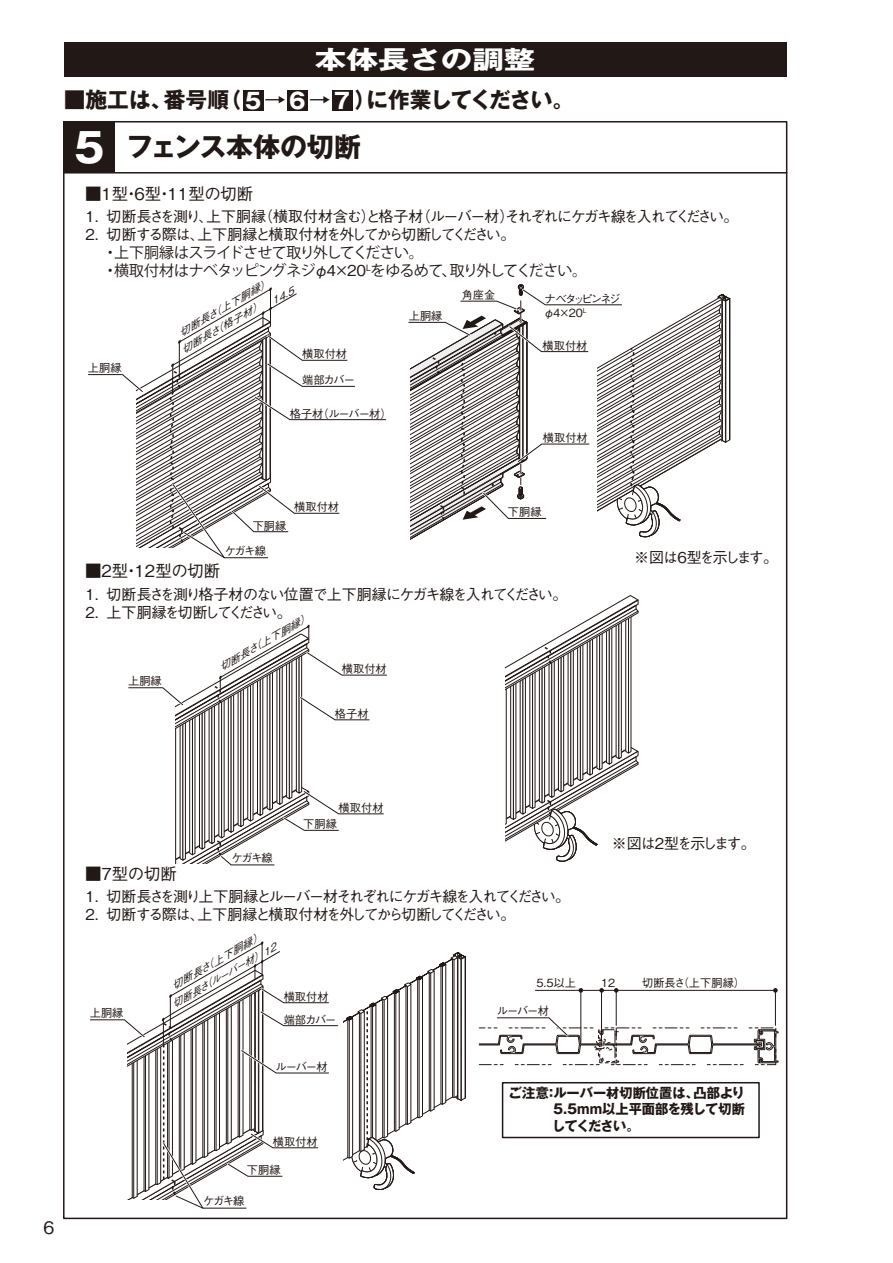
<style>
.page{position:relative;width:893px;height:1263px;background:#fff}
.page>*{position:absolute;margin:0;border:0;box-sizing:border-box;transform-origin:0 0}
.t1{font:700 27px "Gothic MB101 Pro";letter-spacing:-.01em;color:#221815}
.t2{font:700 25.2px "Gothic MB101 Pro";color:#fff;scale:1.25 1}
.t3{font:700 21.75px "Gothic MB101 Pro";letter-spacing:-.025em;color:#221815}
.t4{font:700 21.75px "Gothic MB101 Pro";color:#fff}
.t5{font:500 17.25px "Gothic BBB Pro";color:#221815}
.t6{font:500 16.5px "Gothic BBB Pro";color:#221815}
.t7{font:500 15px "Gothic BBB Pro";letter-spacing:-.115em;color:#221815}
.t8{font:500 15px "Gothic BBB Pro";letter-spacing:-.14em;color:#221815}
.t9{font:15px/18px "Koz Go Pr 6 N";letter-spacing:-.05em;color:#221815}
.t10{font:500 15px "Gothic BBB Pro";letter-spacing:-.155em;color:#221815}
.t11{font:700 13.5px/16.2px "Gothic MB101 Pro";color:#221815;text-align:justify}
.t12{font:500 11.25px "Gothic BBB Pro";color:#221815}
.t13{font:500 11.25px/13.5px "Gothic BBB Pro";letter-spacing:-.175em;color:#221815}
.t14{font:500 11.25px "Gothic BBB Pro";letter-spacing:-.085em;color:#221815}
.t15{font:italic 500 9.75px/18.9px "Gothic BBB Pro";color:#221815;scale:1.15 1}
.t16{font:italic 500 9.75px "Gothic BBB Pro";color:#221815;scale:1.1 1}
.s1{font-size:40.5px;color:#fff}
.s2{font-family:"Gothic BBB Pro";font-weight:500}
</style>
<div class="page">
<hr style="left:64px;top:172px;width:723px;height:2px;background:#221815">
<svg style="left:773px;top:988px;width:5px;height:5px"></svg>
<hr style="left:616px;top:990px;width:1px;height:35px;background:#221815">
<hr style="left:775px;top:990px;width:1px;height:35px;background:#221815">
<hr style="left:616px;top:990px;width:159px;height:1px;background:#221815">
<hr style="left:601px;top:990px;width:1px;height:51px;background:#221815">
<hr style="left:581px;top:990px;width:1px;height:52px;background:#221815">
<svg style="left:578px;top:988px;width:40px;height:5px"></svg>
<hr style="left:535px;top:990px;width:46px;height:1px;background:#221815">
<svg style="left:506px;top:595px;width:133px;height:267px"></svg>
<svg style="left:479px;top:1015px;width:300px;height:50px"></svg>
<svg style="left:89px;top:941px;width:377px;height:268px"></svg>
<svg style="left:88px;top:287px;width:299px;height:272px"></svg>
<svg style="left:128px;top:624px;width:259px;height:242px"></svg>
<svg style="left:408px;top:284px;width:322px;height:256px"></svg>
<div style="left:502px;top:1082px;width:258px;height:56px;border:2px solid #221815"></div>
<div style="left:64px;top:43px;width:723px;height:34px;background:#221815"></div>
<div style="left:64px;top:122px;width:51px;height:51px;background:#221815"></div>
<div style="left:243px;top:90px;width:21px;height:20px;background:#221815"></div>
<div style="left:287px;top:90px;width:21px;height:20px;background:#221815"></div>
<div style="left:333px;top:90px;width:20px;height:20px;background:#221815"></div>
<h2 class="t2" style="left:315px;top:38px;width:178px">本体長さの調整</h2>
<h3 class="t3" style="left:64px;top:82px;width:512px">■施工は、番号順（　→　→　）に作業してください。</h3>
<h3 class="t4" style="left:245px;top:82px;width:18px">5</h3>
<h3 class="t4" style="left:289px;top:82px;width:18px">6</h3>
<h3 class="t4" style="left:334px;top:82px;width:18px">7</h3>
<h1 class="t1" style="left:74px;top:125px;width:289px"><span class="s1">5</span> フェンス本体の切断</h1>
<p class="t6" style="left:85px;top:180px;width:170px">■1型・6型・11型の切断</p>
<p class="t7" style="left:85px;top:205px;width:655px">1. 切断長さを測り、上下胴縁（横取付材含む）と格子材（ルーバー材）それぞれにケガキ線を入れてください。</p>
<p class="t8" style="left:85px;top:223px;width:431px">2. 切断する際は、上下胴縁と横取付材を外してから切断してください。</p>
<p class="t9" style="left:85px;top:244px;width:503px"><span class="s2">　</span> ・上下胴縁はスライドさせて取り外してください。<br><span class="s2">　</span> ・横取付材はナベタッピングネジ<span class="s2">φ４×２０</span><sup>Ｌ</sup>をゆるめて、取り外してください。</p>
<p class="t15" style="left:257px;top:276px;width:23px;text-indent:-96px;rotate:-30deg">切断長さ（上下胴縁）<br>14.5</p>
<p class="t12" style="left:462px;top:286px;width:35px">角座金</p>
<p class="t13" style="left:544px;top:291px;width:78px">ナベタッピンネジφ４×20<sup>Ｌ</sup></p>
<p class="t15" style="left:176px;top:341px;width:81px;rotate:-30deg">切断長さ（格子材）</p>
<p class="t12" style="left:409px;top:307px;width:35px">上胴縁</p>
<p class="t12" style="left:542px;top:336px;width:46px">横取付材</p>
<p class="t12" style="left:302px;top:345px;width:46px">横取付材</p>
<p class="t12" style="left:302px;top:371px;width:54px">端部カバー</p>
<p class="t12" style="left:88px;top:359px;width:35px">上胴縁</p>
<p class="t14" style="left:290px;top:404px;width:103px">格子材（ルーバー材）</p>
<p class="t12" style="left:253px;top:516px;width:35px">下胴縁</p>
<p class="t12" style="left:225px;top:541px;width:43px">ケガキ線</p>
<p class="t6" style="left:85px;top:558px;width:137px">■2型・12型の切断</p>
<p class="t12" style="left:294px;top:498px;width:46px">横取付材</p>
<p class="t12" style="left:543px;top:428px;width:46px">横取付材</p>
<p class="t12" style="left:508px;top:503px;width:35px">下胴縁</p>
<p class="t7" style="left:85px;top:582px;width:483px">1. 切断長さを測り格子材のない位置で上下胴縁にケガキ線を入れてください。</p>
<p class="t10" style="left:85px;top:600px;width:208px">2. 上下胴縁を切断してください。</p>
<p class="t15" style="left:214px;top:659px;width:91px;rotate:-30deg">切断長さ（上下胴縁）</p>
<p class="t12" style="left:342px;top:660px;width:46px">横取付材</p>
<p class="t12" style="left:128px;top:672px;width:35px">上胴縁</p>
<p class="t12" style="left:335px;top:704px;width:35px">格子材</p>
<p class="t7" style="left:634px;top:545px;width:145px">※図は6型を示します。</p>
<p class="t5" style="left:43px;top:1213px;width:12px">6</p>
<p class="t12" style="left:339px;top:798px;width:46px">横取付材</p>
<p class="t6" style="left:85px;top:860px;width:93px">■7型の切断</p>
<p class="t12" style="left:232px;top:849px;width:43px">ケガキ線</p>
<p class="t12" style="left:303px;top:815px;width:35px">下胴縁</p>
<p class="t7" style="left:85px;top:885px;width:486px">1. 切断長さを測り上下胴縁とルーバー材それぞれにケガキ線を入れてください。</p>
<p class="t8" style="left:85px;top:903px;width:431px">2. 切断する際は、上下胴縁と横取付材を外してから切断してください。</p>
<p class="t7" style="left:612px;top:832px;width:145px">※図は2型を示します。</p>
<p class="t15" style="left:167px;top:978px;width:91px;rotate:-30deg">切断長さ（上下胴縁）</p>
<p class="t16" style="left:168px;top:998px;width:109px;rotate:-30deg">切断長さ（ルーバー材）12</p>
<p class="t12" style="left:536px;top:974px;width:41px">5.5以上</p>
<p class="t12" style="left:601px;top:974px;width:16px">12</p>
<p class="t12" style="left:642px;top:974px;width:105px">切断長さ（上下胴縁）</p>
<p class="t12" style="left:284px;top:987px;width:46px">横取付材</p>
<p class="t12" style="left:90px;top:1004px;width:35px">上胴縁</p>
<p class="t12" style="left:497px;top:1002px;width:53px">ルーバー材</p>
<p class="t12" style="left:284px;top:1010px;width:54px">端部カバー</p>
<p class="t12" style="left:276px;top:1057px;width:53px">ルーバー材</p>
<p class="t12" style="left:273px;top:1132px;width:46px">横取付材</p>
<p class="t12" style="left:247px;top:1161px;width:35px">下胴縁</p>
<p class="t12" style="left:203px;top:1192px;width:43px">ケガキ線</p>
<p class="t11" style="left:552px;top:1083px;width:194px;text-indent:-44px">ご注意：ルーバー材切断位置は、凸部より5.5mm以上平面部を残して切断してください。</p>
</div>
